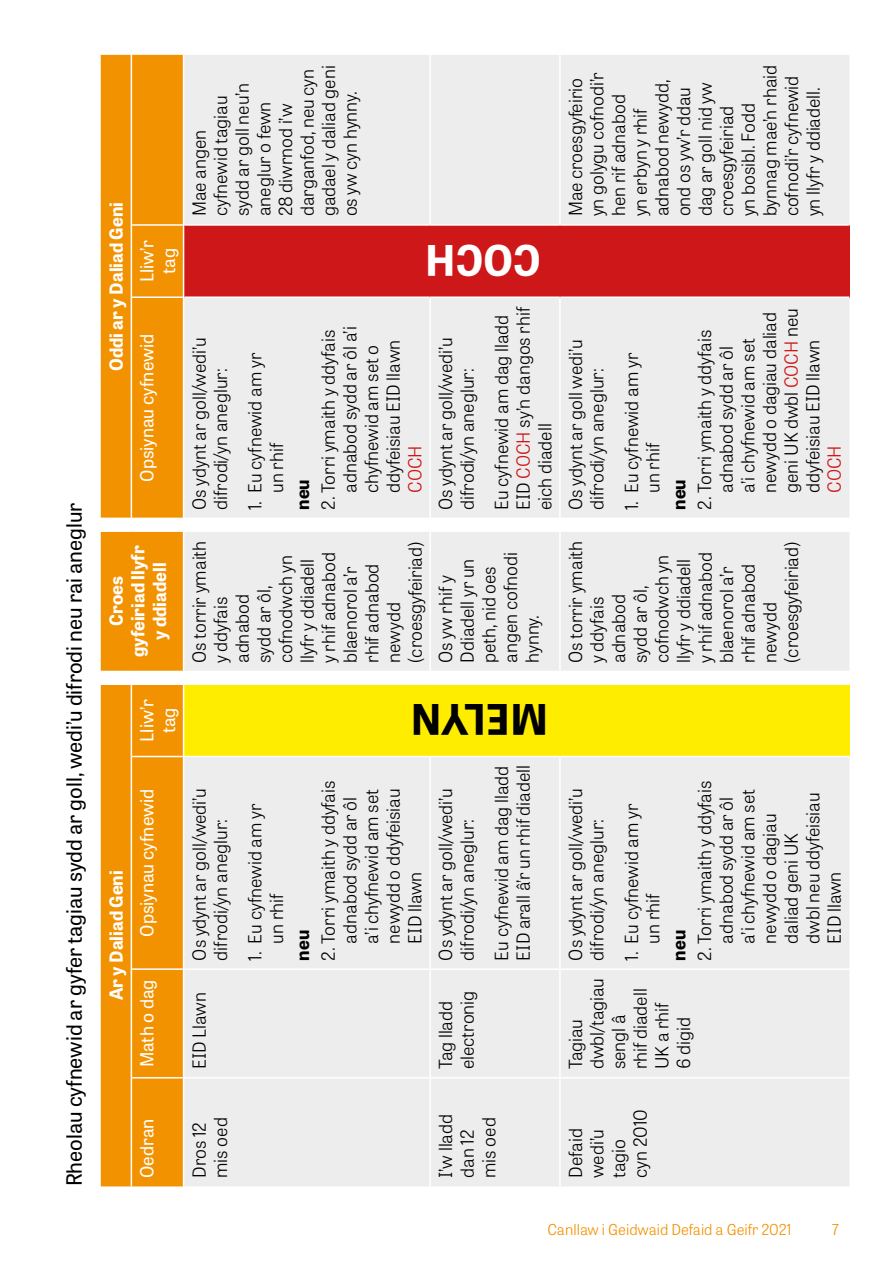
<style>
.page{position:relative;width:893px;height:1263px;background:#fff}
.page>*{position:absolute;margin:0;border:0;box-sizing:border-box;transform-origin:0 0}
.P_Table_times_16pt_bold_black{font:700 42px "Tablet Gothic";color:#000}
.P_Table_times_16pt_bold_white{font:700 42px "Tablet Gothic";color:#fff}
.H4_heading{font:21px "Tablet Gothic";color:#000}
.P_Body{font:300 18px/21.6px "Tablet Gothic";color:#000}
.p_numbered_lists_table{font:300 18px/21.6px "Tablet Gothic";color:#000}
.P_Body-2{font:18px/21.6px "Tablet Gothic";color:#fff;text-align:center}
.P_Table_times_16pt_bold_white-2{font:700 18px/21.6px "Tablet Gothic";color:#fff;text-align:center}
.P_Body-3{font:700 18px "Tablet Gothic";color:#000}
.t1{font:300 15px "Tablet Gothic";color:#f39200}
.s1{color:#cd1719}
</style>
<div class="page">
<div style="left:101px;top:55px;width:82px;height:1131px;background:#f39200"></div>
<svg style="left:101px;top:519px;width:82px;height:164px;background:#f4a123"></svg>
<div style="left:184px;top:55px;width:665px;height:1131px;background:#ededed"></div>
<div style="left:184px;top:684px;width:665px;height:72px;background:#ffed00"></div>
<div style="left:184px;top:225px;width:665px;height:72px;background:#cd1719"></div>
<hr style="left:101px;top:683px;width:30px;height:2px;background:#fff">
<hr style="left:101px;top:671px;width:30px;height:1px;background:#fff">
<hr style="left:131px;top:671px;width:52px;height:1px;background:#fff">
<hr style="left:101px;top:530px;width:30px;height:2px;background:#fff">
<hr style="left:131px;top:530px;width:52px;height:2px;background:#fff">
<hr style="left:101px;top:518px;width:30px;height:1px;background:#fff">
<hr style="left:131px;top:1078px;width:1px;height:108px;background:#fff">
<hr style="left:131px;top:969px;width:1px;height:109px;background:#fff">
<hr style="left:132px;top:1077px;width:51px;height:1px;background:#fff">
<hr style="left:131px;top:756px;width:1px;height:213px;background:#fff">
<hr style="left:132px;top:968px;width:51px;height:2px;background:#fff">
<hr style="left:131px;top:683px;width:1px;height:73px;background:#fff">
<hr style="left:132px;top:756px;width:51px;height:1px;background:#fff">
<hr style="left:132px;top:683px;width:51px;height:2px;background:#fff">
<hr style="left:131px;top:297px;width:1px;height:222px;background:#fff">
<hr style="left:132px;top:518px;width:51px;height:1px;background:#fff">
<hr style="left:131px;top:225px;width:1px;height:72px;background:#fff">
<hr style="left:132px;top:296px;width:51px;height:2px;background:#fff">
<hr style="left:131px;top:55px;width:1px;height:170px;background:#fff">
<hr style="left:132px;top:224px;width:51px;height:2px;background:#fff">
<hr style="left:184px;top:1077px;width:245px;height:1px;background:#fff">
<hr style="left:184px;top:968px;width:245px;height:2px;background:#fff">
<hr style="left:184px;top:756px;width:245px;height:1px;background:#fff">
<hr style="left:184px;top:683px;width:246px;height:2px;background:#fff">
<hr style="left:430px;top:683px;width:130px;height:2px;background:#fff">
<hr style="left:560px;top:683px;width:289px;height:2px;background:#fff">
<hr style="left:184px;top:671px;width:245px;height:1px;background:#fff">
<hr style="left:184px;top:530px;width:245px;height:2px;background:#fff">
<hr style="left:184px;top:518px;width:245px;height:1px;background:#fff">
<hr style="left:184px;top:296px;width:245px;height:2px;background:#fff">
<hr style="left:184px;top:224px;width:245px;height:2px;background:#fff">
<hr style="left:429px;top:1078px;width:2px;height:108px;background:#fff">
<hr style="left:429px;top:969px;width:2px;height:109px;background:#fff">
<hr style="left:431px;top:1077px;width:128px;height:1px;background:#fff">
<hr style="left:429px;top:756px;width:2px;height:213px;background:#fff">
<hr style="left:431px;top:968px;width:128px;height:2px;background:#fff">
<hr style="left:431px;top:756px;width:128px;height:1px;background:#fff">
<hr style="left:429px;top:530px;width:2px;height:142px;background:#fff">
<hr style="left:431px;top:671px;width:128px;height:1px;background:#fff">
<hr style="left:431px;top:530px;width:128px;height:2px;background:#fff">
<hr style="left:429px;top:296px;width:2px;height:223px;background:#fff">
<hr style="left:431px;top:518px;width:128px;height:1px;background:#fff">
<hr style="left:431px;top:296px;width:128px;height:2px;background:#fff">
<hr style="left:429px;top:55px;width:2px;height:171px;background:#fff">
<hr style="left:431px;top:224px;width:128px;height:2px;background:#fff">
<hr style="left:559px;top:1078px;width:2px;height:108px;background:#fff">
<hr style="left:559px;top:969px;width:2px;height:109px;background:#fff">
<hr style="left:561px;top:1077px;width:288px;height:1px;background:#fff">
<hr style="left:559px;top:756px;width:2px;height:213px;background:#fff">
<hr style="left:561px;top:968px;width:288px;height:2px;background:#fff">
<hr style="left:561px;top:756px;width:288px;height:1px;background:#fff">
<hr style="left:559px;top:530px;width:2px;height:142px;background:#fff">
<hr style="left:561px;top:671px;width:288px;height:1px;background:#fff">
<hr style="left:561px;top:530px;width:288px;height:2px;background:#fff">
<hr style="left:559px;top:296px;width:2px;height:223px;background:#fff">
<hr style="left:561px;top:518px;width:288px;height:1px;background:#fff">
<hr style="left:561px;top:296px;width:288px;height:2px;background:#fff">
<hr style="left:559px;top:55px;width:2px;height:171px;background:#fff">
<hr style="left:561px;top:224px;width:288px;height:2px;background:#fff">
<h4 class="H4_heading" style="left:60px;top:1186px;width:685px;rotate:-90deg">Rheolau cyfnewid ar gyfer tagiau sydd ar goll, wedi’u difrodi neu rai aneglur</h4>
<p class="P_Table_times_16pt_bold_white-2" style="left:105px;top:371px;width:170px;rotate:-90deg">Oddi ar y Daliad Geni</p>
<p class="P_Body-2" style="left:135px;top:282px;width:44px;rotate:-90deg">Lliw’r tag</p>
<p class="P_Body-2" style="left:135px;top:482px;width:149px;rotate:-90deg">Opsiynau cyfnewid</p>
<p class="P_Table_times_16pt_bold_white-2" style="left:105px;top:657px;width:113px;rotate:-90deg">Croes gyfeiriad llyfr y ddiadell</p>
<p class="P_Body" style="left:188px;top:216px;width:153px;rotate:-90deg">Mae angen cyfnewid tagiau sydd ar goll neu’n aneglur o fewn<br>28 diwrnod i’w darganfod, neu cyn gadael y daliad geni os yw cyn hynny.</p>
<p class="P_Table_times_16pt_bold_white" style="left:541px;top:290px;width:117px;rotate:-180deg">COCH</p>
<p class="P_Body" style="left:188px;top:510px;width:174px;rotate:-90deg">Os ydynt ar goll/wedi’u difrodi/yn aneglur:</p>
<p class="p_numbered_lists_table" style="left:244px;top:493px;width:141px;text-indent:-17px;rotate:-90deg">1. Eu cyfnewid am yr un rhif</p>
<p class="P_Body-3" style="left:290px;top:510px;width:32px;rotate:-90deg">neu</p>
<p class="p_numbered_lists_table" style="left:317px;top:493px;width:168px;text-indent:-17px;rotate:-90deg">2. Torri ymaith y ddyfais adnabod sydd ar ôl a’i chyfnewid am set o ddyfeisiau EID llawn<br><span class="s1">COCH</span></p>
<p class="P_Body" style="left:188px;top:663px;width:124px;rotate:-90deg">Os torrir ymaith y ddyfais adnabod<br>sydd ar ôl, cofnodwch yn llyfr y ddiadell<br>y rhif adnabod blaenorol a’r rhif adnabod newydd (croesgyfeiriad)</p>
<p class="P_Body" style="left:434px;top:510px;width:174px;rotate:-90deg">Os ydynt ar goll/wedi’u difrodi/yn aneglur:</p>
<p class="P_Body" style="left:490px;top:510px;width:205px;rotate:-90deg">Eu cyfnewid am dag lladd<br>EID <span class="s1">COCH</span> sy’n dangos rhif eich diadell</p>
<p class="P_Body" style="left:434px;top:663px;width:112px;rotate:-90deg">Os yw rhif y<br>Ddiadell yr un peth, nid oes angen cofnodi hynny.</p>
<p class="P_Body-2" style="left:135px;top:742px;width:44px;rotate:-90deg">Lliw’r tag</p>
<p class="P_Table_times_16pt_bold_white-2" style="left:105px;top:1000px;width:131px;rotate:-90deg">Ar y Daliad Geni</p>
<p class="P_Body-2" style="left:135px;top:937px;width:149px;rotate:-90deg">Opsiynau cyfnewid</p>
<p class="P_Body-2" style="left:135px;top:1067px;width:89px;rotate:-90deg">Math o dag</p>
<p class="P_Body" style="left:188px;top:961px;width:174px;rotate:-90deg">Os ydynt ar goll/wedi’u difrodi/yn aneglur:</p>
<p class="P_Body" style="left:188px;top:1069px;width:79px;rotate:-90deg">EID Llawn</p>
<p class="p_numbered_lists_table" style="left:244px;top:944px;width:141px;text-indent:-17px;rotate:-90deg">1. Eu cyfnewid am yr un rhif</p>
<p class="P_Table_times_16pt_bold_black" style="left:549px;top:749px;width:140px;rotate:-180deg">MELYN</p>
<p class="P_Body-3" style="left:290px;top:961px;width:32px;rotate:-90deg">neu</p>
<p class="p_numbered_lists_table" style="left:317px;top:944px;width:165px;text-indent:-17px;rotate:-90deg">2. Torri ymaith y ddyfais adnabod sydd ar ôl a’i chyfnewid am set newydd o ddyfeisiau<br>EID llawn</p>
<p class="P_Body" style="left:434px;top:961px;width:174px;rotate:-90deg">Os ydynt ar goll/wedi’u difrodi/yn aneglur:</p>
<p class="P_Body" style="left:490px;top:961px;width:197px;rotate:-90deg">Eu cyfnewid am dag lladd<br>EID arall â’r un rhif diadell</p>
<p class="P_Body" style="left:434px;top:1069px;width:80px;rotate:-90deg">Tag lladd electronig</p>
<p class="P_Body" style="left:564px;top:216px;width:153px;rotate:-90deg">Mae croesgyfeirio yn golygu cofnodi’r hen rif adnabod<br>yn erbyn y rhif adnabod newydd, ond os yw’r ddau dag ar goll nid yw croesgyfeiriad<br>yn bosibl. Fodd bynnag mae’n rhaid cofnodi’r cyfnewid yn llyfr y ddiadell.</p>
<p class="P_Body" style="left:564px;top:510px;width:172px;rotate:-90deg">Os ydynt ar goll wedi’u difrodi/yn aneglur:</p>
<p class="p_numbered_lists_table" style="left:620px;top:493px;width:141px;text-indent:-17px;rotate:-90deg">1. Eu cyfnewid am yr un rhif</p>
<p class="P_Body-3" style="left:666px;top:510px;width:32px;rotate:-90deg">neu</p>
<p class="p_numbered_lists_table" style="left:693px;top:493px;width:186px;text-indent:-17px;rotate:-90deg">2. Torri ymaith y ddyfais adnabod sydd ar ôl<br>a’i chyfnewid am set newydd o dagiau daliad geni UK dwbl <span class="s1">COCH</span> neu ddyfeisiau EID llawn<br><span class="s1">COCH</span></p>
<p class="P_Body" style="left:564px;top:663px;width:124px;rotate:-90deg">Os torrir ymaith y ddyfais adnabod<br>sydd ar ôl, cofnodwch yn llyfr y ddiadell<br>y rhif adnabod blaenorol a’r rhif adnabod newydd (croesgyfeiriad)</p>
<p class="P_Body" style="left:564px;top:961px;width:174px;rotate:-90deg">Os ydynt ar goll/wedi’u difrodi/yn aneglur:</p>
<p class="p_numbered_lists_table" style="left:620px;top:944px;width:141px;text-indent:-17px;rotate:-90deg">1. Eu cyfnewid am yr un rhif</p>
<p class="P_Body-3" style="left:666px;top:961px;width:32px;rotate:-90deg">neu</p>
<p class="p_numbered_lists_table" style="left:693px;top:944px;width:165px;text-indent:-17px;rotate:-90deg">2. Torri ymaith y ddyfais adnabod sydd ar ôl a’i chyfnewid am set newydd o dagiau daliad geni UK<br>dwbl neu ddyfeisiau<br>EID llawn</p>
<p class="P_Body" style="left:564px;top:1069px;width:93px;rotate:-90deg">Tagiau dwbl/tagiau sengl â<br>rhif diadell<br>UK a rhif<br>6 digid</p>
<p class="P_Body-2" style="left:135px;top:1178px;width:61px;rotate:-90deg">Oedran</p>
<p class="P_Body" style="left:188px;top:1178px;width:62px;rotate:-90deg">Dros 12 mis oed</p>
<p class="P_Body" style="left:434px;top:1178px;width:65px;rotate:-90deg">I’w lladd dan 12 mis oed</p>
<p class="P_Body" style="left:564px;top:1178px;width:70px;rotate:-90deg">Defaid wedi’u tagio cyn 2010</p>
<p class="t1" style="left:547px;top:1220px;width:245px">Canllaw i Geidwaid Defaid a Geifr 2021</p>
<p class="t1" style="left:832px;top:1220px;width:9px">7</p>
</div>
